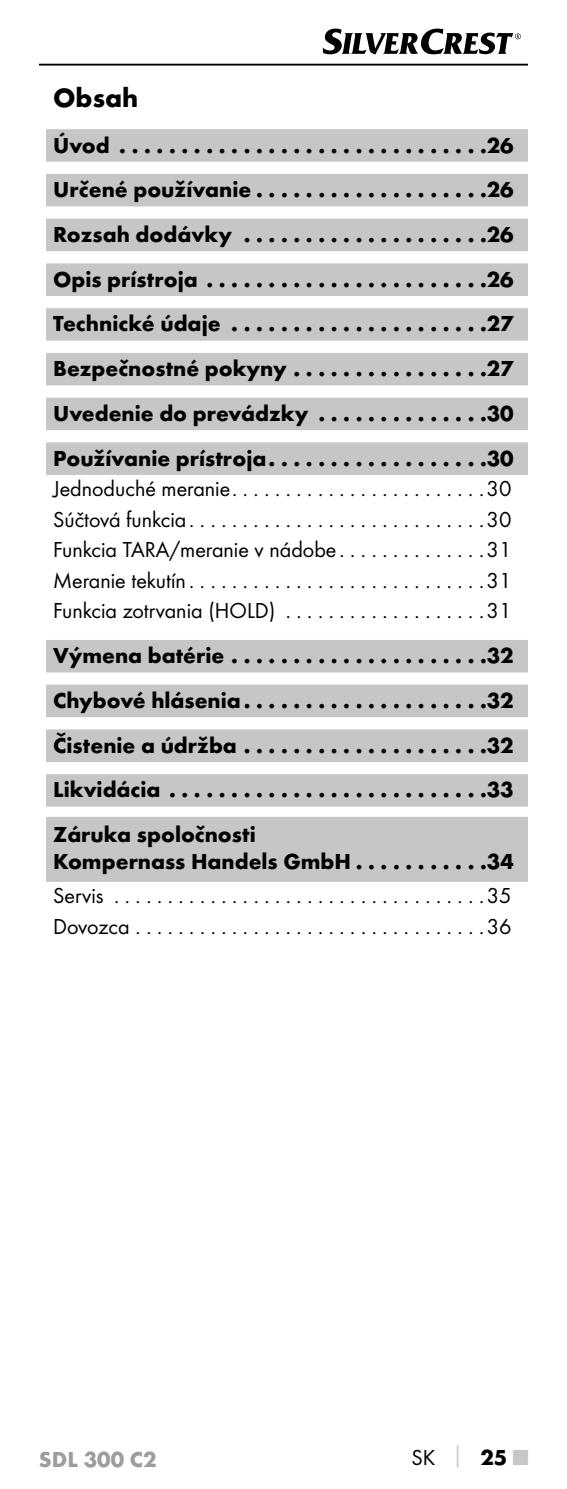
<style>
.page{position:relative;width:567px;height:1489px;background:#fff}
.page>*{position:absolute;margin:0;border:0;box-sizing:border-box;transform-origin:0 0}
.t1{font:700 27.5px "Futura";color:#000}
.t2{font:700 22.5px/44.8px "Futura";color:#000;text-align:justify}
.t3{font:22.5px/30.5px "Futura Boo";color:#000;text-align:justify}
.t4{font:700 22.5px "Futura";color:#9c9d9d}
.s1{font-family:"Futura";font-weight:700;color:#c5c6c6}
.s2{font-family:"Futura";font-weight:700}
</style>
<div class="page">
<hr style="left:39px;top:64px;width:489px;height:2px;background:#000">
<svg style="left:323px;top:29px;width:198px;height:25px"></svg>
<div style="left:46px;top:129px;width:482px;height:33px;background:#c5c6c6"></div>
<div style="left:46px;top:174px;width:482px;height:32px;background:#c5c6c6"></div>
<div style="left:46px;top:219px;width:482px;height:32px;background:#c5c6c6"></div>
<div style="left:46px;top:263px;width:482px;height:33px;background:#c5c6c6"></div>
<div style="left:46px;top:308px;width:482px;height:33px;background:#c5c6c6"></div>
<div style="left:46px;top:353px;width:482px;height:32px;background:#c5c6c6"></div>
<div style="left:46px;top:397px;width:482px;height:33px;background:#c5c6c6"></div>
<div style="left:46px;top:442px;width:482px;height:33px;background:#c5c6c6"></div>
<div style="left:46px;top:640px;width:482px;height:32px;background:#c5c6c6"></div>
<div style="left:46px;top:684px;width:482px;height:33px;background:#c5c6c6"></div>
<div style="left:46px;top:729px;width:482px;height:33px;background:#c5c6c6"></div>
<div style="left:46px;top:774px;width:482px;height:32px;background:#c5c6c6"></div>
<div style="left:46px;top:816px;width:482px;height:65px;background:#c5c6c6"></div>
<p class="t1" style="left:53px;top:81px;width:87px">Obsah</p>
<p class="t2" style="left:53px;top:122px;width:462px">Úvod . . . . . . . . . . . . . . . . . . . . . . . . . . . . . 26<br>Určené používanie . . . . . . . . . . . . . . . . . . 26<br>Rozsah dodávky . . . . . . . . . . . . . . . . . . . 26<br>Opis prístroja . . . . . . . . . . . . . . . . . . . . . . 26<br>Technické údaje . . . . . . . . . . . . . . . . . . . . 27<br>Bezpečnostné pokyny . . . . . . . . . . . . . . . 27<br>Uvedenie do prevádzky . . . . . . . . . . . . . 30<br>Používanie prístroja . . . . . . . . . . . . . . . . . 30</p>
<p class="t3" style="left:53px;top:473px;width:460px">Jednoduché meranie . . . . . . . . . . . . . . . . . . . . . . . 30<br>Súčtová funkcia . . . . . . . . . . . . . . . . . . . . . . . . . . . 30<br>Funkcia TARA/meranie v nádobe . . . . . . . . . . . . . 31<br>Meranie tekutín . . . . . . . . . . . . . . . . . . . . . . . . . . . 31<br>Funkcia zotrvania (HOLD) . . . . . . . . . . . . . . . . . . 31</p>
<p class="t2" style="left:53px;top:632px;width:462px">Výmena batérie . . . . . . . . . . . . . . . . . . . . 32<br>Chybové hlásenia . . . . . . . . . . . . . . . . . . . 32<br>Čistenie a údržba . . . . . . . . . . . . . . . . . . . 32<br>Likvidácia . . . . . . . . . . . . . . . . . . . . . . . . . 33<br>Záruka spoločnosti</p>
<p class="t2" style="left:53px;top:838px;width:462px">Kompernass Handels GmbH . . . . . . . . . . 34</p>
<p class="t3" style="left:53px;top:880px;width:460px">Servis . . . . . . . . . . . . . . . . . . . . . . . . . . . . . . . . . . 35<br>Dovozca . . . . . . . . . . . . . . . . . . . . . . . . . . . . . . . . 36</p>
<p class="t4" style="left:39px;top:1445px;width:119px">SDL 300 C2</p>
<p class="t3" style="left:411px;top:1441px;width:118px">SK <span class="s1">│</span> <span class="s2">25</span> <span class="s1">■</span></p>
</div>
